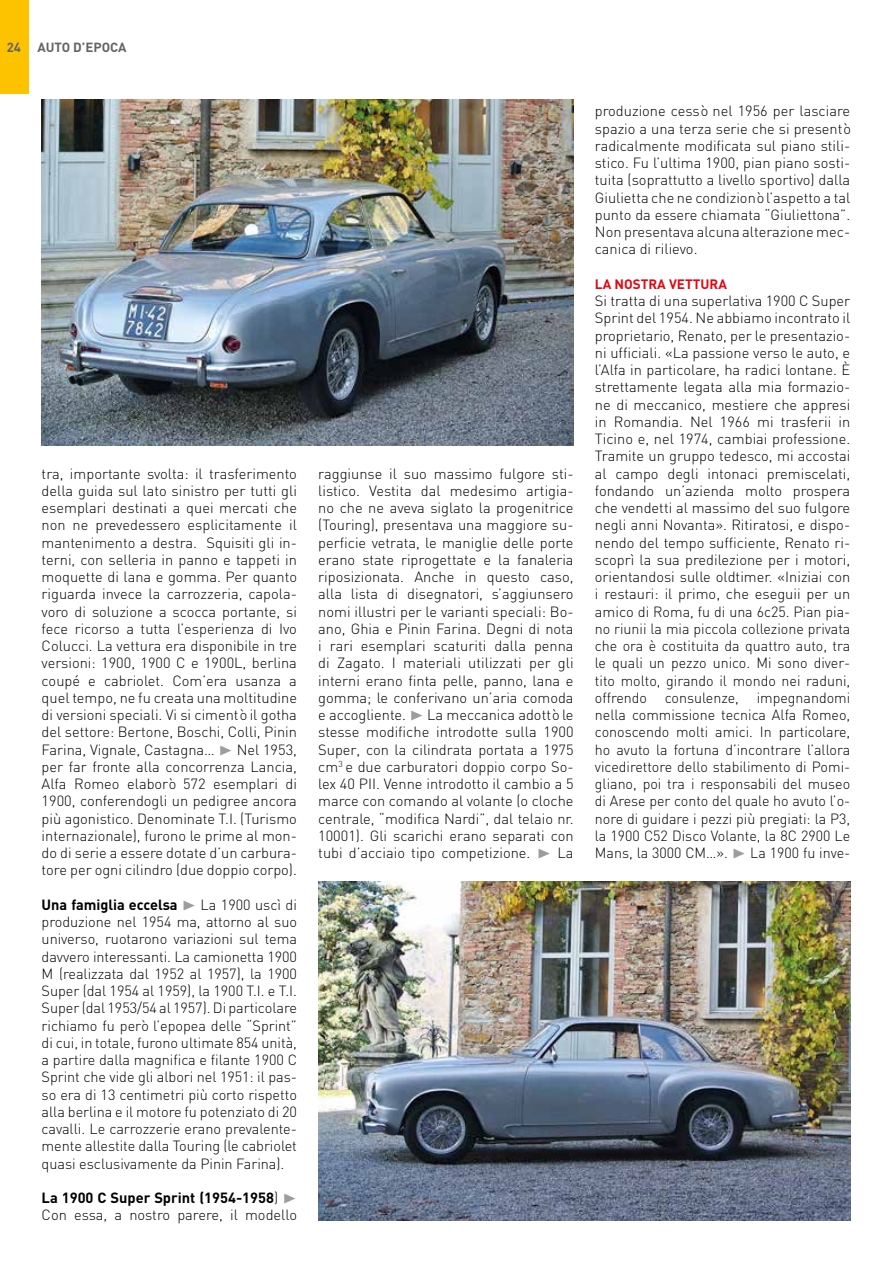
<style>
.page{position:relative;width:891px;height:1261px;background:#fff}
.page>*{position:absolute;margin:0;border:0;box-sizing:border-box;transform-origin:0 0}
.t1{font:300 14.7px/17.2px "DIN";color:#000;text-align:justify}
.t2{font:700 13.5px "DIN";color:#e30613}
.t3{font:700 13.2px "DIN";color:#646363}
.s1{font-family:"Zeal";font-weight:400;color:#9d9d9c}
.s2{font-weight:700}
</style>
<div class="page">
<div style="left:0;top:0;width:29px;height:94px;background:#fdc300"></div>
<img style="left:42px;top:99px;width:531px;height:347px">
<img style="left:318px;top:881px;width:532px;height:339px">
<p class="t3" style="left:7px;top:39px;width:121px">24 AUTO D’EPOCA</p>
<p class="t1" style="left:42px;top:465px;width:257px">tra, importante svolta: il trasferimento della guida sul lato sinistro per tutti gli esemplari destinati a quei mercati che non ne prevedessero esplicitamente il mantenimento a destra. Squisiti gli in&shy;terni, con selleria in panno e tappeti in moquette di lana e gomma. Per quanto riguarda invece la carrozzeria, capola&shy;voro di soluzione a scocca portante, si fece ricorso a tutta l’esperienza di Ivo Colucci. La vettura era disponibile in tre versioni: 1900, 1900 C e 1900L, berlina coupé e cabriolet. Com’era usanza a quel tempo, ne fu creata una moltitudine di versioni speciali. Vi si cimentò il gotha del settore: Bertone, Boschi, Colli, Pinin Farina, Vignale, Castagna… <span class="s1">®</span> Nel 1953, per far fronte alla concorrenza Lancia, Alfa Romeo elaborò 572 esemplari di 1900, conferendogli un pedigree ancora più agonistico. Denominate T.I. (Turismo internazionale), furono le prime al mon&shy;do di serie a essere dotate d’un carbura&shy;tore per ogni cilindro (due doppio corpo).</p>
<p class="t1" style="left:42px;top:896px;width:257px"><span class="s2">Una famiglia eccelsa</span> <span class="s1">®</span> La 1900 uscì di produzione nel 1954 ma, attorno al suo universo, ruotarono variazioni sul tema davvero interessanti. La camionetta 1900<br>M (realizzata dal 1952 al 1957), la 1900<br>Super (dal 1954 al 1959), la 1900 T.I. e T.I.<br>Super (dal 1953/54 al 1957). Di particolare richiamo fu però l’epopea delle “Sprint” di cui, in totale, furono ultimate 854 unità, a partire dalla magnifica e filante 1900 C Sprint che vide gli albori nel 1951: il pas&shy;so era di 13 centimetri più corto rispetto alla berlina e il motore fu potenziato di 20 cavalli. Le carrozzerie erano prevalente&shy;mente allestite dalla Touring (le cabriolet quasi esclusivamente da Pinin Farina).</p>
<p class="t1" style="left:42px;top:1189px;width:257px"><span class="s2">La 1900 C Super Sprint (1954-1958</span>) <span class="s1">®<br></span>Con essa, a nostro parere, il modello</p>
<p class="t1" style="left:318px;top:465px;width:257px">raggiunse il suo massimo fulgore sti&shy;listico. Vestita dal medesimo artigia&shy;no che ne aveva siglato la progenitrice (Touring), presentava una maggiore su&shy;perficie vetrata, le maniglie delle porte erano state riprogettate e la fanaleria riposizionata. Anche in questo caso, alla lista di disegnatori, s’aggiunsero nomi illustri per le varianti speciali: Bo&shy;ano, Ghia e Pinin Farina. Degni di nota i rari esemplari scaturiti dalla penna di Zagato. I materiali utilizzati per gli interni erano finta pelle, panno, lana e gomma; le conferivano un’aria comoda e accogliente. <span class="s1">®</span> La meccanica adottò le stesse modifiche introdotte sulla 1900<br>Super, con la cilindrata portata a 1975 cm<sup>3</sup> e due carburatori doppio corpo So&shy;lex 40 PII. Venne introdotto il cambio a 5 marce con comando al volante (o cloche centrale, “modifica Nardi”, dal telaio nr.<br>10001). Gli scarichi erano separati con tubi d’acciaio tipo competizione. <span class="s1">®</span> La</p>
<p class="t1" style="left:594px;top:102px;width:257px">produzione cessò nel 1956 per lasciare spazio a una terza serie che si presentò radicalmente modificata sul piano stili&shy;stico. Fu l’ultima 1900, pian piano sosti&shy;tuita (soprattutto a livello sportivo) dalla Giulietta che ne condizionò l’aspetto a tal punto da essere chiamata “Giuliettona”.<br>Non presentava alcuna alterazione mec&shy;canica di rilievo.</p>
<p class="t2" style="left:594px;top:275px;width:133px">LA NOSTRA VETTURA</p>
<p class="t1" style="left:594px;top:292px;width:257px">Si tratta di una superlativa 1900 C Super Sprint del 1954. Ne abbiamo incontrato il proprietario, Renato, per le presentazio&shy;ni ufficiali. «La passione verso le auto, e l’Alfa in particolare, ha radici lontane. È strettamente legata alla mia formazio&shy;ne di meccanico, mestiere che appresi in Romandia. Nel 1966 mi trasferii in Ticino e, nel 1974, cambiai professione.<br>Tramite un gruppo tedesco, mi accostai al campo degli intonaci premiscelati, fondando un’azienda molto prospera che vendetti al massimo del suo fulgore negli anni Novanta». Ritiratosi, e dispo&shy;nendo del tempo sufficiente, Renato ri&shy;scoprì la sua predilezione per i motori, orientandosi sulle oldtimer. «Iniziai con i restauri: il primo, che eseguii per un amico di Roma, fu di una 6c25. Pian pia&shy;no riunii la mia piccola collezione privata che ora è costituita da quattro auto, tra le quali un pezzo unico. Mi sono diver&shy;tito molto, girando il mondo nei raduni, offrendo consulenze, impegnandomi nella commissione tecnica Alfa Romeo, conoscendo molti amici. In particolare, ho avuto la fortuna d’incontrare l’allora vicedirettore dello stabilimento di Pomi&shy;gliano, poi tra i responsabili del museo di Arese per conto del quale ho avuto l’o&shy;nore di guidare i pezzi più pregiati: la P3, la 1900 C52 Disco Volante, la 8C 2900 Le Mans, la 3000 CM…». <span class="s1">®</span> La 1900 fu inve-</p>
</div>
